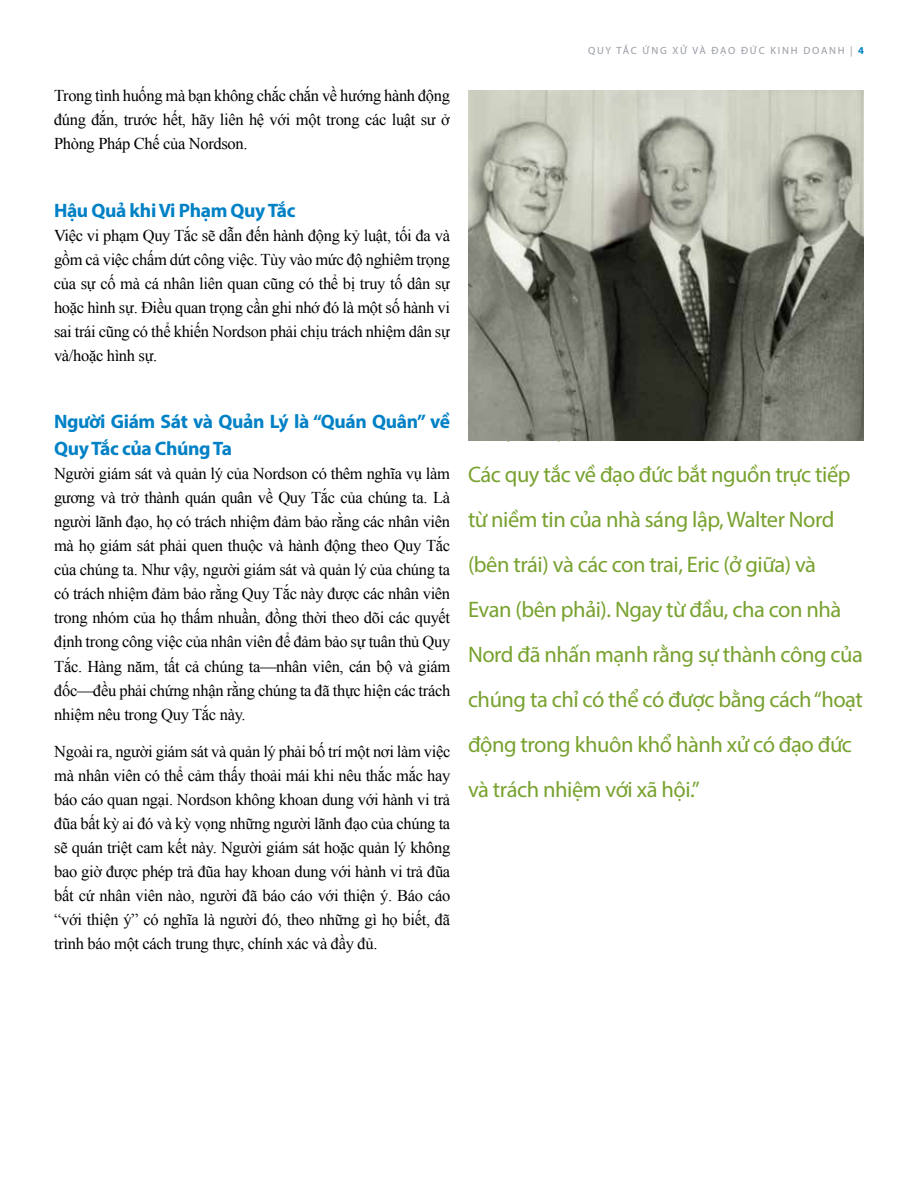
<style>
.page{position:relative;width:918px;height:1188px;background:#fff}
.page>*{position:absolute;margin:0;border:0;box-sizing:border-box;transform-origin:0 0}
.t1{font:22.5px/45px "Myriad Pro";letter-spacing:-.02em;color:#78a22f}
.t2{font:700 19.5px/27px "Myriad Pro";letter-spacing:-.02em;color:#0081c6}
.t3{font:16.5px/24px "Times New Roman";letter-spacing:-.02em;color:#000;text-align:justify}
.t4{font:10.5px "Myriad Pro";letter-spacing:.17em;color:#989ba5}
.s1{font-weight:700;color:#0081c6}
</style>
<div class="page">
<img style="left:468px;top:90px;width:396px;height:351px">
<p class="t3" style="left:54px;top:84px;width:398px">Trong tình huống mà bạn không chắc chắn về hướng hành động đúng đắn, trước hết, hãy liên hệ với một trong các luật sư ở Phòng Pháp Chế của Nordson.</p>
<p class="t2" style="left:54px;top:196px;width:243px">Hậu Quả khi Vi Phạm Quy Tắc</p>
<p class="t3" style="left:54px;top:223px;width:398px">Việc vi phạm Quy Tắc sẽ dẫn đến hành động kỷ luật, tối đa và gồm cả việc chấm dứt công việc. Tùy vào mức độ nghiêm trọng của sự cố mà cá nhân liên quan cũng có thể bị truy tố dân sự hoặc hình sự. Điều quan trọng cần ghi nhớ đó là một số hành vi sai trái cũng có thể khiến Nordson phải chịu trách nhiệm dân sự và/hoặc hình sự.</p>
<p class="t4" style="left:588px;top:44px;width:277px">QUY TẮC ỨNG XỬ VÀ ĐẠO ĐỨC KINH DOANH | <span class="s1">4</span></p>
<p class="t2" style="left:54px;top:408px;width:398px">Người Giám Sát và Quản Lý là “Quán Quân” về<br>Quy Tắc của Chúng Ta</p>
<p class="t3" style="left:54px;top:462px;width:398px">Người giám sát và quản lý của Nordson có thêm nghĩa vụ làm gương và trở thành quán quân về Quy Tắc của chúng ta. Là người lãnh đạo, họ có trách nhiệm đảm bảo rằng các nhân viên mà họ giám sát phải quen thuộc và hành động theo Quy Tắc của chúng ta. Như vậy, người giám sát và quản lý của chúng ta có trách nhiệm đảm bảo rằng Quy Tắc này được các nhân viên trong nhóm của họ thấm nhuần, đồng thời theo dõi các quyết định trong công việc của nhân viên để đảm bảo sự tuân thủ Quy Tắc. Hàng năm, tất cả chúng ta—nhân viên, cán bộ và giám đốc—đều phải chứng nhận rằng chúng ta đã thực hiện các trách nhiệm nêu trong Quy Tắc này.</p>
<p class="t3" style="left:54px;top:739px;width:398px">Ngoài ra, người giám sát và quản lý phải bố trí một nơi làm việc mà nhân viên có thể cảm thấy thoải mái khi nêu thắc mắc hay báo cáo quan ngại. Nordson không khoan dung với hành vi trả đũa bất kỳ ai đó và kỳ vọng những người lãnh đạo của chúng ta sẽ quán triệt cam kết này. Người giám sát hoặc quản lý không bao giờ được phép trả đũa hay khoan dung với hành vi trả đũa bất cứ nhân viên nào, người đã báo cáo với thiện ý. Báo cáo “với thiện ý” có nghĩa là người đó, theo những gì họ biết, đã trình báo một cách trung thực, chính xác và đầy đủ.</p>
<p class="t1" style="left:468px;top:452px;width:397px">Các quy tắc về đạo đức bắt nguồn trực tiếp từ niềm tin của nhà sáng lập, Walter Nord (bên trái) và các con trai, Eric (ở giữa) và Evan (bên phải). Ngay từ đầu, cha con nhà Nord đã nhấn mạnh rằng sự thành công của chúng ta chỉ có thể có được bằng cách “hoạt động trong khuôn khổ hành xử có đạo đức và trách nhiệm với xã hội.”</p>
</div>
